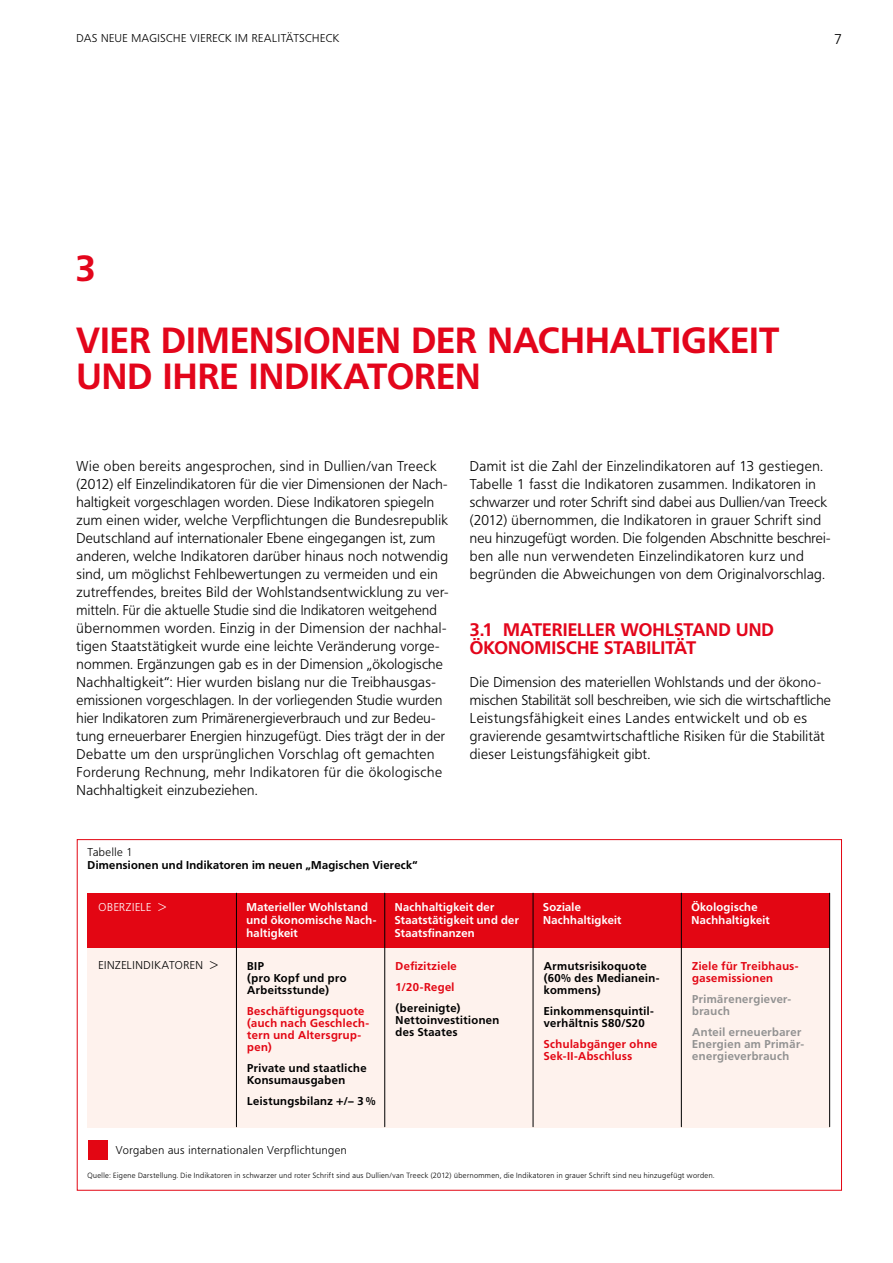
<style>
.page{position:relative;width:893px;height:1263px;background:#fff}
.page>*{position:absolute;margin:0;border:0;box-sizing:border-box;transform-origin:0 0}
.t1{font:700 36px/72px "Frutiger BQ";letter-spacing:.005em;color:#e3051b}
.t2{font:700 18px/18px "Frutiger BQ";letter-spacing:.005em;color:#e3051b}
.t3{font:300 14.1px/18px "Frutiger BQ";letter-spacing:.025em;color:#000}
.t4{font:700 11.25px/12px "Frutiger BQ";letter-spacing:.035em;color:#000}
.t5{font:700 11.25px/12.8px "Frutiger BQ";letter-spacing:.03em;color:#fff}
.t6{font:700 11.25px/12px "Frutiger BQ";letter-spacing:.04em;color:#e30613}
.t7{font:300 11.25px "Frutiger BQ";letter-spacing:.045em;color:#000}
.t8{font:700 11.25px/12px "Frutiger BQ";letter-spacing:.04em;color:#929292}
.t9{font:300 11.25px "Frutiger BQ";letter-spacing:.045em;color:#fff}
.t10{font:300 7.5px "Frutiger BQ";letter-spacing:.055em;color:#000}
</style>
<div class="page">
<div style="left:88px;top:893px;width:742px;height:54px;background:#e30613"></div>
<div style="left:88px;top:947px;width:742px;height:180px;background:#fef2ed"></div>
<hr style="left:236px;top:893px;width:1px;height:234px;background:#000">
<hr style="left:384px;top:893px;width:1px;height:234px;background:#000">
<hr style="left:533px;top:893px;width:1px;height:234px;background:#000">
<hr style="left:681px;top:893px;width:1px;height:234px;background:#000">
<hr style="left:829px;top:893px;width:1px;height:234px;background:#000">
<div style="left:88px;top:1141px;width:20px;height:19px;background:#e30613"></div>
<p class="t7" style="left:77px;top:32px;width:264px">DAS NEUE MAGISCHE VIERECK IM REALITÄTSCHECK</p>
<p class="t3" style="left:834px;top:30px;width:9px">7</p>
<h1 class="t1" style="left:76px;top:233px;width:705px">3<br>VIER DIMENSIONEN DER NACHHALTIGKEIT</h1>
<h1 class="t1" style="left:77px;top:341px;width:405px">UND IHRE INDIKATOREN</h1>
<p class="t3" style="left:77px;top:457px;width:374px">Wie oben bereits angesprochen, sind in Dullien/van Treeck (2012) elf Einzelindikatoren für die vier Dimensionen der Nach&shy;haltigkeit vorgeschlagen worden. Diese Indikatoren spiegeln zum einen wider, welche Verpflichtungen die Bundesrepublik Deutschland auf internationaler Ebene eingegangen ist, zum anderen, welche Indikatoren darüber hinaus noch notwendig sind, um möglichst Fehlbewertungen zu vermeiden und ein zutreffendes, breites Bild der Wohlstandsentwicklung zu ver&shy;mitteln. Für die aktuelle Studie sind die Indikatoren weitgehend übernommen worden. Einzig in der Dimension der nachhal&shy;tigen Staatstätigkeit wurde eine leichte Veränderung vorge&shy;nommen. Ergänzungen gab es in der Dimension „ökologische Nachhaltigkeit“: Hier wurden bislang nur die Treibhausgas&shy;emissionen vorgeschlagen. In der vorliegenden Studie wurden hier Indikatoren zum Primärenergieverbrauch und zur Bedeu&shy;tung erneuerbarer Energien hinzugefügt. Dies trägt der in der Debatte um den ursprünglichen Vorschlag oft gemachten Forderung Rechnung, mehr Indikatoren für die ökologische Nachhaltigkeit einzubeziehen.</p>
<p class="t3" style="left:470px;top:457px;width:362px">Damit ist die Zahl der Einzelindikatoren auf 13 gestiegen.<br>Tabelle 1 fasst die Indikatoren zusammen. Indikatoren in schwarzer und roter Schrift sind dabei aus Dullien/van Treeck (2012) übernommen, die Indikatoren in grauer Schrift sind neu hinzugefügt worden. Die folgenden Abschnitte beschrei&shy;ben alle nun verwendeten Einzelindikatoren kurz und begründen die Abweichungen von dem Originalvorschlag.</p>
<p class="t2" style="left:470px;top:620px;width:306px">3.1 MATERIELLER WOHLSTAND UND<br>ÖKONOMISCHE STABILITÄT</p>
<p class="t3" style="left:470px;top:673px;width:362px">Die Dimension des materiellen Wohlstands und der ökono&shy;mischen Stabilität soll beschreiben, wie sich die wirtschaftliche Leistungsfähigkeit eines Landes entwickelt und ob es gravierende gesamtwirtschaftliche Risiken für die Stabilität dieser Leistungsfähigkeit gibt.</p>
<p class="t7" style="left:88px;top:846px;width:46px">Tabelle 1</p>
<p class="t4" style="left:88px;top:859px;width:331px">Dimensionen und Indikatoren im neuen „Magischen Viereck“</p>
<p class="t9" style="left:99px;top:900px;width:69px">OBERZIELE &gt;</p>
<p class="t5" style="left:247px;top:901px;width:131px">Materieller Wohlstand und ökonomische Nach&shy;haltigkeit</p>
<p class="t5" style="left:395px;top:901px;width:126px">Nachhaltigkeit der<br>Staatstätigkeit und der<br>Staatsfinanzen</p>
<p class="t5" style="left:543px;top:901px;width:80px">Soziale<br>Nachhaltigkeit</p>
<p class="t5" style="left:691px;top:901px;width:80px">Ökologische<br>Nachhaltigkeit</p>
<p class="t7" style="left:99px;top:959px;width:120px">EINZELINDIKATOREN &gt;</p>
<p class="t4" style="left:247px;top:960px;width:101px">BIP<br>(pro Kopf und pro<br>Arbeitsstunde)</p>
<p class="t6" style="left:247px;top:1005px;width:123px">Beschäftigungsquote (auch nach Geschlech&shy;tern und Altersgrup&shy;pen)</p>
<p class="t4" style="left:247px;top:1062px;width:121px">Private und staatliche<br>Konsumausgaben</p>
<p class="t4" style="left:247px;top:1095px;width:130px">Leistungsbilanz +/– 3 %</p>
<p class="t6" style="left:396px;top:955px;width:63px;line-height:21px">Defizitziele<br>1/20-Regel</p>
<p class="t4" style="left:396px;top:1002px;width:105px">(bereinigte)<br>Nettoinvestitionen des Staates</p>
<p class="t4" style="left:544px;top:960px;width:117px">Armutsrisikoquote (60% des Medianein&shy;kommens)</p>
<p class="t4" style="left:544px;top:1005px;width:111px">Einkommensquintil&shy;verhältnis S80/S20</p>
<p class="t6" style="left:544px;top:1038px;width:115px">Schulabgänger ohne<br>Sek-II-Abschluss</p>
<p class="t6" style="left:692px;top:960px;width:108px">Ziele für Treibhaus&shy;gasemissionen</p>
<p class="t8" style="left:692px;top:993px;width:101px">Primärenergiever&shy;brauch</p>
<p class="t8" style="left:692px;top:1026px;width:113px">Anteil erneuerbarer<br>Energien am Primär&shy;energieverbrauch</p>
<p class="t7" style="left:116px;top:1144px;width:232px">Vorgaben aus internationalen Verpflichtungen</p>
<p class="t10" style="left:87px;top:1171px;width:628px">Quelle: Eigene Darstellung. Die Indikatoren in schwarzer und roter Schrift sind aus Dullien/van Treeck (2012) übernommen, die Indikatoren in grauer Schrift sind neu hinzugefügt worden.</p>
</div>
